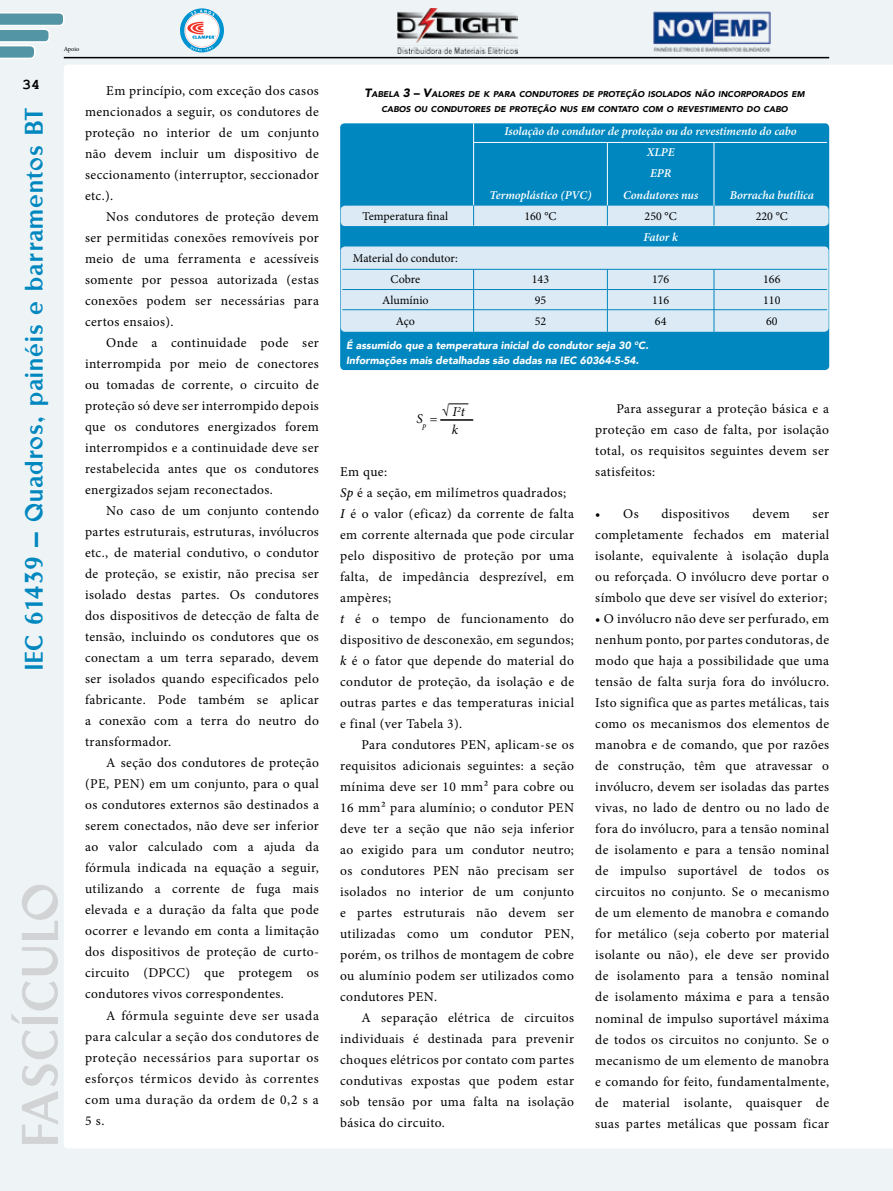
<style>
.page{position:relative;width:893px;height:1191px;background:#eef4f6}
.page>*{position:absolute;margin:0;border:0;box-sizing:border-box;transform-origin:0 0}
.t1{font:57.9px "Rubino Sans ICG Fill";letter-spacing:.025em;color:#d1d3d4}
.t2{font:28.5px "Rubino Sans ICG Fill";letter-spacing:.04em;color:#0087bf}
.t3{font:700 15px "Courier New";color:#000}
.t4{font:13.5px/21px "Minion Pro";letter-spacing:.03em;color:#000;text-align:justify}
.t5{font:italic 13.5px "Minion Pro";color:#000}
.t6{font:italic 600 12px/21px "Minion Pro";letter-spacing:-.005em;color:#fff;text-align:center}
.t7{font:12px/21px "Minion Pro";color:#000;text-align:justify}
.t8{font:italic 900 10.5px/15px "Avenir";color:#fff}
.t9{font:italic 900 8.4px/15px "Avenir";color:#000;text-align:center}
.t10{font:6.3px "Minion Pro";letter-spacing:-.005em;color:#000}
.s1{font-size:12px}
.s2{font-style:normal}
.s3{font-weight:500;font-style:italic}
</style>
<div class="page">
<div style="left:64px;top:65px;width:829px;height:1083px;background:#fff"></div>
<hr style="left:64px;top:57px;width:765px;height:1px;background:#000">
<svg style="left:0;top:12px;width:65px;height:47px"></svg>
<img style="left:653px;top:11px;width:118px;height:41px">
<svg style="left:180px;top:8px;width:44px;height:44px"></svg>
<img style="left:397px;top:8px;width:120px;height:45px">
<svg style="left:449px;top:403px;width:19px;height:1px"></svg>
<hr style="left:440px;top:419px;width:33px;height:2px;background:#000">
<div style="left:340px;top:123px;width:489px;height:247px;background:#0087bf;border-radius:4px"></div>
<div style="left:341px;top:246px;width:488px;height:86px;background:#dbeaf5;border-radius:4px"></div>
<div style="left:341px;top:206px;width:488px;height:20px;background:#dbeaf5;border-radius:4px"></div>
<hr style="left:342px;top:269px;width:485px;height:1px;background:#0087bf">
<hr style="left:474px;top:142px;width:353px;height:1px;background:#fff">
<hr style="left:473px;top:123px;width:1px;height:83px;background:#fff">
<svg style="left:473px;top:205px;width:1px;height:21px"></svg>
<hr style="left:473px;top:269px;width:1px;height:63px;background:#0087bf">
<hr style="left:607px;top:142px;width:1px;height:64px;background:#fff">
<svg style="left:607px;top:205px;width:1px;height:21px"></svg>
<hr style="left:607px;top:269px;width:1px;height:63px;background:#0087bf">
<hr style="left:714px;top:142px;width:1px;height:64px;background:#fff">
<svg style="left:714px;top:205px;width:1px;height:21px"></svg>
<hr style="left:714px;top:269px;width:1px;height:63px;background:#0087bf">
<hr style="left:342px;top:289px;width:485px;height:1px;background:#0087bf">
<hr style="left:342px;top:309px;width:485px;height:1px;background:#0087bf">
<p class="t10" style="left:64px;top:45px;width:17px">Apoio</p>
<p class="t3" style="left:22px;top:75px;width:19px">34</p>
<h2 class="t2" style="left:19px;top:670px;width:564px;rotate:-90deg">IEC 61439 – Quadros, painéis e barramentos BT</h2>
<h1 class="t1" style="left:9px;top:1146px;width:265px;rotate:-90deg">Fascículo</h1>
<p class="t4" style="left:85px;top:80px;width:235px;text-indent:21px">Em princípio, com exceção dos casos mencionados a seguir, os condutores de proteção no interior de um conjunto não devem incluir um dispositivo de seccionamento (interruptor, seccionador etc.).</p>
<p class="t4" style="left:85px;top:206px;width:235px;text-indent:21px">Nos condutores de proteção devem ser permitidas conexões removíveis por meio de uma ferramenta e acessíveis somente por pessoa autorizada (estas conexões podem ser necessárias para certos ensaios).</p>
<p class="t4" style="left:85px;top:332px;width:235px;text-indent:21px">Onde a continuidade pode ser interrompida por meio de conectores ou tomadas de corrente, o circuito de proteção só deve ser interrompido depois que os condutores energizados forem interrompidos e a continuidade deve ser restabelecida antes que os condutores energizados sejam reconectados.</p>
<p class="t4" style="left:85px;top:500px;width:235px;text-indent:21px">No caso de um conjunto contendo partes estruturais, estruturas, invólucros etc., de material condutivo, o condutor de proteção, se existir, não precisa ser isolado destas partes. Os condutores dos dispositivos de detecção de falta de tensão, incluindo os condutores que os conectam a um terra separado, devem ser isolados quando especificados pelo fabricante. Pode também se aplicar a conexão com a terra do neutro do transformador.</p>
<p class="t4" style="left:85px;top:752px;width:235px;text-indent:21px">A seção dos condutores de proteção (PE, PEN) em um conjunto, para o qual os condutores externos são destinados a serem conectados, não deve ser inferior ao valor calculado com a ajuda da fórmula indicada na equação a seguir, utilizando a corrente de fuga mais elevada e a duração da falta que pode ocorrer e levando em conta a limitação dos dispositivos de proteção de curto&shy;circuito (DPCC) que protegem os condutores vivos correspondentes.</p>
<p class="t4" style="left:85px;top:1004px;width:235px;text-indent:21px">A fórmula seguinte deve ser usada para calcular a seção dos condutores de proteção necessários para suportar os esforços térmicos devido às correntes com uma duração da ordem de 0,2 s a 5 s.</p>
<p class="t9" style="left:365px;top:87px;width:442px"><span class="s1">T</span>ABELA <span class="s1">3 – V</span>ALORES DE K PARA CONDUTORES DE PROTEÇÃO ISOLADOS NÃO INCORPORADOS EM<br>CABOS OU CONDUTORES DE PROTEÇÃO NUS EM CONTATO COM O REVESTIMENTO DO CABO</p>
<p class="t7" style="left:363px;top:205px;width:87px">Temperatura final</p>
<p class="t7" style="left:353px;top:247px;width:106px;text-align:center">Material do condutor:<br>Cobre<br>Alumínio<br>Aço</p>
<p class="t6" style="left:504px;top:121px;width:294px">Isolação do condutor de proteção ou do revestimento do cabo</p>
<p class="t6" style="left:489px;top:184px;width:103px">Termoplástico (PVC)</p>
<p class="t7" style="left:524px;top:205px;width:34px">160 °C</p>
<p class="t7" style="left:532px;top:268px;width:19px;text-align:left">143<br>95<br>52</p>
<p class="t6" style="left:623px;top:142px;width:77px">XLPE<br>EPR<br>Condutores nus</p>
<p class="t7" style="left:645px;top:205px;width:34px">250 °C</p>
<p class="t6" style="left:643px;top:226px;width:36px">Fator k</p>
<p class="t7" style="left:652px;top:268px;width:19px">176<br>116<br>64</p>
<p class="t6" style="left:730px;top:184px;width:86px">Borracha butílica</p>
<p class="t7" style="left:756px;top:205px;width:34px">220 °C</p>
<p class="t7" style="left:763px;top:268px;width:19px">166<br>110<br>60</p>
<p class="t8" style="left:346px;top:338px;width:304px">É assumido que a temperatura inicial do condutor seja 30 °C.<br>Informações mais detalhadas são dadas na IEC 60364-5-54.</p>
<p class="t5" style="left:442px;top:402px;width:25px"><span class="s2">√</span> I<sup>2</sup>t</p>
<p class="t5" style="left:416px;top:410px;width:23px">S<sub>p</sub> =</p>
<p class="t5" style="left:452px;top:421px;width:8px">k</p>
<p class="t4" style="left:340px;top:461px;width:235px;text-align:left">Em que:<br><span class="s3">Sp</span> é a seção, em milímetros quadrados;<br><span class="s3">I</span> é o valor (eficaz) da corrente de falta em corrente alternada que pode circular pelo dispositivo de proteção por uma falta, de impedância desprezível, em ampères;<br><span class="s3">t</span> é o tempo de funcionamento do dispositivo de desconexão, em segundos; <span class="s3">k</span> é o fator que depende do material do condutor de proteção, da isolação e de outras partes e das temperaturas inicial e final (ver Tabela 3).</p>
<p class="t4" style="left:340px;top:734px;width:235px;text-indent:21px">Para condutores PEN, aplicam-se os requisitos adicionais seguintes: a seção mínima deve ser 10 mm² para cobre ou 16 mm² para alumínio; o condutor PEN deve ter a seção que não seja inferior ao exigido para um condutor neutro; os condutores PEN não precisam ser isolados no interior de um conjunto e partes estruturais não devem ser utilizadas como um condutor PEN, porém, os trilhos de montagem de cobre ou alumínio podem ser utilizados como condutores PEN.</p>
<p class="t4" style="left:340px;top:1007px;width:235px;text-indent:21px">A separação elétrica de circuitos individuais é destinada para prevenir choques elétricos por contato com partes condutivas expostas que podem estar sob tensão por uma falta na isolação básica do circuito.</p>
<p class="t4" style="left:595px;top:398px;width:235px;text-indent:21px">Para assegurar a proteção básica e a proteção em caso de falta, por isolação total, os requisitos seguintes devem ser satisfeitos:</p>
<p class="t4" style="left:595px;top:503px;width:45px">• Os</p>
<p class="t4" style="left:661px;top:503px;width:70px">dispositivos</p>
<p class="t4" style="left:752px;top:503px;width:39px">devem</p>
<p class="t4" style="left:595px;top:503px;width:235px;text-indent:217px">ser completamente fechados em material isolante, equivalente à isolação dupla ou reforçada. O invólucro deve portar o símbolo que deve ser visível do exterior;</p>
<p class="t4" style="left:595px;top:608px;width:235px">• O invólucro não deve ser perfurado, em nenhum ponto, por partes condutoras, de modo que haja a possibilidade que uma tensão de falta surja fora do invólucro.<br>Isto significa que as partes metálicas, tais como os mecanismos dos elementos de manobra e de comando, que por razões de construção, têm que atravessar o invólucro, devem ser isoladas das partes vivas, no lado de dentro ou no lado de fora do invólucro, para a tensão nominal de isolamento e para a tensão nominal de impulso suportável de todos os circuitos no conjunto. Se o mecanismo de um elemento de manobra e comando for metálico (seja coberto por material isolante ou não), ele deve ser provido de isolamento para a tensão nominal de isolamento máxima e para a tensão nominal de impulso suportável máxima de todos os circuitos no conjunto. Se o mecanismo de um elemento de manobra e comando for feito, fundamentalmente, de material isolante, quaisquer de suas partes metálicas que possam ficar</p>
</div>
